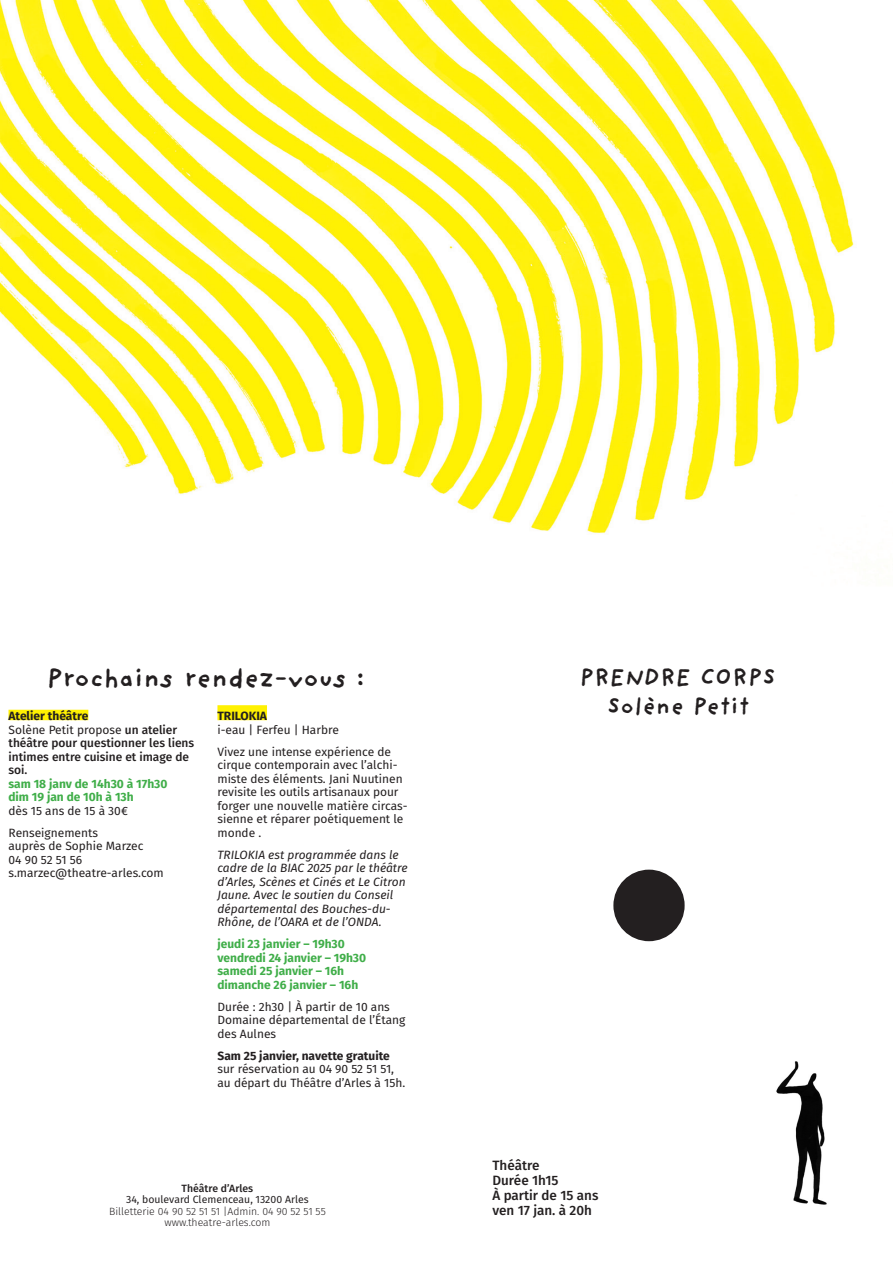
<style>
.page{position:relative;width:893px;height:1263px;background:#fff}
.page>*{position:absolute;margin:0;border:0;box-sizing:border-box;transform-origin:0 0}
.t1{font:700 27px "Providence Sans Pro";color:#231f20}
.t2{font:700 24px/28.8px "Providence Sans Pro";color:#231f20;text-align:center}
.Style_de_paragraphe_1{font:500 13.5px/15px "Fira Sans";color:#231f20}
.Style_de_paragraphe_1-2{font:12px/13.5px "Fira Sans";color:#231f20}
.Style_de_paragraphe_1-3{font:italic 12px/13.5px "Fira Sans";color:#231f20}
.Style_de_paragraphe_1-4{font:500 12px/13.5px "Fira Sans";color:#231f20}
.Style_de_paragraphe_1-5{font:700 12px/13.5px "Fira Sans";color:#40ae49}
.Style_de_paragraphe_1-6{font:300 10.5px/11.2px "Fira Sans";color:#231f20;text-align:center}
.s1{font-weight:700}
.s2{font-weight:400}
.s3{font-weight:700;color:#40ae49}
.s4{font-weight:500}
</style>
<div class="page">
<img style="left:0;top:0;width:854px;height:721px">
<div style="left:9px;top:710px;width:79px;height:10px;background:#fff101"></div>
<div style="left:217px;top:705px;width:50px;height:15px;background:#fff101"></div>
<img style="left:776px;top:1061px;width:51px;height:144px">
<div style="left:613px;top:870px;width:72px;height:71px;background:#231f20;border-radius:50%"></div>
<p class="t1" style="left:46px;top:662px;width:319px">Prochains rendez-vous :</p>
<p class="Style_de_paragraphe_1-4" style="left:9px;top:709px;width:187px"><span class="s1">Atelier théâtre<br></span><span class="s2">Solène Petit propose</span> un atelier théâtre pour questionner les liens intimes entre cuisine et image de soi.<br><span class="s3">sam 18 janv de 14h30 à 17h30<br>dim 19 jan de 10h à 13h<br></span><span class="s2">dès 15 ans de 15 à 30€</span></p>
<p class="Style_de_paragraphe_1-2" style="left:9px;top:825px;width:157px">Renseignements<br>auprès de Sophie Marzec<br>04 90 52 51 56 s.marzec@theatre-arles.com</p>
<p class="Style_de_paragraphe_1-2" style="left:217px;top:709px;width:123px"><span class="s1">TRILOKIA<br></span>i-eau | Ferfeu | Harbre</p>
<p class="Style_de_paragraphe_1-2" style="left:217px;top:744px;width:192px">Vivez une intense expérience de cirque contemporain avec l’alchi&shy;miste des éléments. Jani Nuutinen revisite les outils artisanaux pour forger une nouvelle matière circas&shy;sienne et réparer poétiquement le monde .</p>
<p class="Style_de_paragraphe_1-3" style="left:217px;top:847px;width:192px">TRILOKIA est programmée dans le cadre de la BIAC 2025 par le théâtre d’Arles, Scènes et Cinés et Le Citron<br>Jaune. Avec le soutien du Conseil départemental des Bouches-du-<br>Rhône, de l’OARA et de l’ONDA.</p>
<p class="Style_de_paragraphe_1-5" style="left:217px;top:936px;width:150px">jeudi 23 janvier – 19h30 vendredi 24 janvier – 19h30 samedi 25 janvier – 16h dimanche 26 janvier – 16h</p>
<p class="Style_de_paragraphe_1-2" style="left:217px;top:999px;width:189px">Durée : 2h30 | À partir de 10 ans<br>Domaine départemental de l’Étang des Aulnes</p>
<p class="Style_de_paragraphe_1-2" style="left:217px;top:1048px;width:189px"><span class="s1">Sam 25 janvier, navette gratuite </span>sur réservation au 04 90 52 51 51, au départ du Théâtre d’Arles à 15h.</p>
<p class="Style_de_paragraphe_1-6" style="left:109px;top:1183px;width:218px"><span class="s4">Théâtre d’Arles<br></span><span class="s2">34, boulevard Clemenceau, 13200 Arles<br></span>Billetterie 04 90 52 51 51 |Admin. 04 90 52 51 55 www.theatre-arles.com</p>
<p class="t2" style="left:580px;top:662px;width:198px">PRENDRE CORPS<br>Solène Petit</p>
<p class="Style_de_paragraphe_1" style="left:492px;top:1157px;width:107px">Théâtre<br>Durée 1h15<br>À partir de 15 ans ven 17 jan. à 20h</p>
</div>
